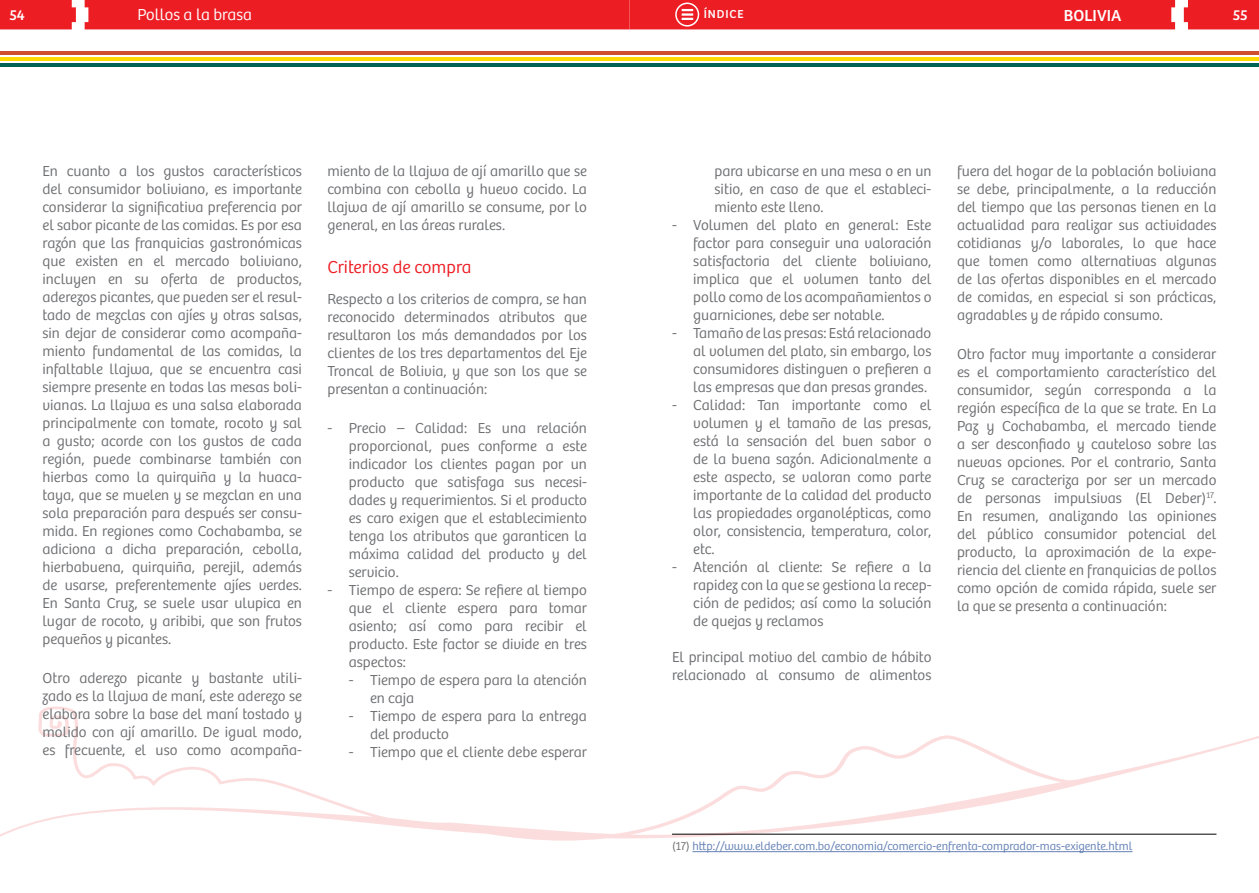
<style>
.page{position:relative;width:1259px;height:893px;background:#fff}
.page>*{position:absolute;margin:0;border:0;box-sizing:border-box;transform-origin:0 0}
.t1{font:300 18px "Bree Peru";color:#ed1d24}
.t2{font:300 16.5px "Bree Peru";color:#fff}
.t3{font:16.5px "Bree Peru";color:#fff}
.t4{font:300 15px/18px "Bree Peru";color:#6d6e71;text-align:justify}
.t5{font:15px "Bree Peru";color:#fff}
.t6{font:300 12px "Bree Peru";color:#627fb4}
.t7{font:12px "Bree Peru";letter-spacing:.07em;color:#fff}
.s1{color:#6d6e71}
</style>
<div class="page">
<div style="left:0;top:0;width:76px;height:29px;background:#ed1d24"></div>
<div style="left:1183px;top:0;width:76px;height:29px;background:#ed1d24"></div>
<hr style="left:0;top:64px;width:1259px;height:3px;background:#006254">
<hr style="left:0;top:58px;width:1259px;height:3px;background:#fdd900">
<hr style="left:0;top:52px;width:1259px;height:3px;background:#cf4e2e">
<svg style="left:0;top:706px;width:1259px;height:135px"></svg>
<div style="left:85px;top:0;width:1090px;height:29px;background:#ed1d24"></div>
<hr style="left:692px;top:851px;width:440px;height:1px;background:#627fb4">
<hr style="left:672px;top:834px;width:544px;height:1px;background:#000">
<p class="t5" style="left:9px;top:7px;width:17px">54</p>
<p class="t2" style="left:137px;top:5px;width:116px">Pollos a la brasa</p>
<p class="t7" style="left:704px;top:7px;width:41px">ÍNDICE</p>
<p class="t3" style="left:1063px;top:6px;width:59px">BOLIVIA</p>
<p class="t5" style="left:1232px;top:7px;width:16px">55</p>
<p class="t4" style="left:43px;top:162px;width:261px">En cuanto a los gustos característicos del consumidor boliviano, es importante considerar la signiicativa preferencia por el sabor picante de las comidas. Es por esa razón que las franquicias gastronómicas que existen en el mercado boliviano, incluyen en su oferta de productos, aderezos picantes, que pueden ser el resul&shy;tado de mezclas con ajíes y otras salsas, sin dejar de considerar como acompaña&shy;miento fundamental de las comidas, la infaltable llajwa, que se encuentra casi siempre presente en todas las mesas boli&shy;vianas. La llajwa es una salsa elaborada principalmente con tomate, rocoto y sal a gusto; acorde con los gustos de cada región, puede combinarse también con hierbas como la quirquiña y la huaca&shy;taya, que se muelen y se mezclan en una sola preparación para después ser consu&shy;mida. En regiones como Cochabamba, se adiciona a dicha preparación, cebolla, hierbabuena, quirquiña, perejil, además de usarse, preferentemente ajíes verdes.<br>En Santa Cruz, se suele usar ulupica en lugar de rocoto, y aribibi, que son frutos pequeños y picantes.</p>
<p class="t4" style="left:43px;top:670px;width:261px">Otro aderezo picante y bastante utili&shy;zado es la llajwa de maní, este aderezo se elabora sobre la base del maní tostado y molido con ají amarillo. De igual modo, es frecuente, el uso como acompaña-</p>
<p class="t4" style="left:327px;top:162px;width:261px">miento de la llajwa de ají amarillo que se combina con cebolla y huevo cocido. La llajwa de ají amarillo se consume, por lo general, en las áreas rurales.</p>
<p class="t1" style="left:327px;top:257px;width:145px">Criterios de compra</p>
<p class="t4" style="left:327px;top:290px;width:261px">Respecto a los criterios de compra, se han reconocido determinados atributos que resultaron los más demandados por los clientes de los tres departamentos del Eje Troncal de Bolivia, y que son los que se presentan a continuación:</p>
<p class="t4" style="left:349px;top:419px;width:240px;text-indent:-21px">- Precio – Calidad: Es una relación proporcional, pues conforme a este indicador los clientes pagan por un producto que satisfaga sus necesi&shy;dades y requerimientos. Si el producto es caro exigen que el establecimiento tenga los atributos que garanticen la máxima calidad del producto y del servicio.</p>
<p class="t4" style="left:349px;top:581px;width:240px;text-indent:-21px">- Tiempo de espera: Se reiere al tiempo que el cliente espera para tomar asiento; así como para recibir el producto. Este factor se divide en tres aspectos:</p>
<p class="t4" style="left:370px;top:671px;width:218px;text-indent:-21px">- Tiempo de espera para la atención en caja</p>
<p class="t4" style="left:370px;top:707px;width:218px;text-indent:-21px">- Tiempo de espera para la entrega del producto</p>
<p class="t4" style="left:349px;top:743px;width:240px">- Tiempo que el cliente debe esperar</p>
<p class="t4" style="left:714px;top:162px;width:218px">para ubicarse en una mesa o en un sitio, en caso de que el estableci&shy;miento este lleno.</p>
<p class="t4" style="left:693px;top:216px;width:240px;text-indent:-21px">- Volumen del plato en general: Este factor para conseguir una valoración satisfactoria del cliente boliviano, implica que el volumen tanto del pollo como de los acompañamientos o guarniciones, debe ser notable.</p>
<p class="t4" style="left:693px;top:324px;width:240px;text-indent:-21px">- Tamaño de las presas: Está relacionado al volumen del plato, sin embargo, los consumidores distinguen o preieren a las empresas que dan presas grandes.</p>
<p class="t4" style="left:693px;top:396px;width:240px;text-indent:-21px">- Calidad: Tan importante como el volumen y el tamaño de las presas, está la sensación del buen sabor o de la buena sazón. Adicionalmente a este aspecto, se valoran como parte importante de la calidad del producto las propiedades organolépticas, como olor, consistencia, temperatura, color, etc.</p>
<p class="t4" style="left:693px;top:558px;width:240px;text-indent:-21px">- Atención al cliente: Se reiere a la rapidez con la que se gestiona la recep&shy;ción de pedidos; así como la solución de quejas y reclamos</p>
<p class="t4" style="left:672px;top:648px;width:261px">El principal motivo del cambio de hábito relacionado al consumo de alimentos</p>
<p class="t4" style="left:957px;top:162px;width:261px">fuera del hogar de la población boliviana se debe, principalmente, a la reducción del tiempo que las personas tienen en la actualidad para realizar sus actividades cotidianas y/o laborales, lo que hace que tomen como alternativas algunas de las ofertas disponibles en el mercado de comidas, en especial si son prácticas, agradables y de rápido consumo.</p>
<p class="t4" style="left:957px;top:346px;width:261px">Otro factor muy importante a considerar es el comportamiento característico del consumidor, según corresponda a la región especíica de la que se trate. En La Paz y Cochabamba, el mercado tiende a ser desconiado y cauteloso sobre las nuevas opciones. Por el contrario, Santa Cruz se caracteriza por ser un mercado de personas impulsivas (El Deber)<sup>17</sup>.<br>En resumen, analizando las opiniones del público consumidor potencial del producto, la aproximación de la expe&shy;riencia del cliente en franquicias de pollos como opción de comida rápida, suele ser la que se presenta a continuación:</p>
<p class="t6" style="left:672px;top:840px;width:462px"><span class="s1">(17)</span> htp://www.eldeber.com.bo/economia/comercio-enfrenta-comprador-mas-exigente.html</p>
</div>
